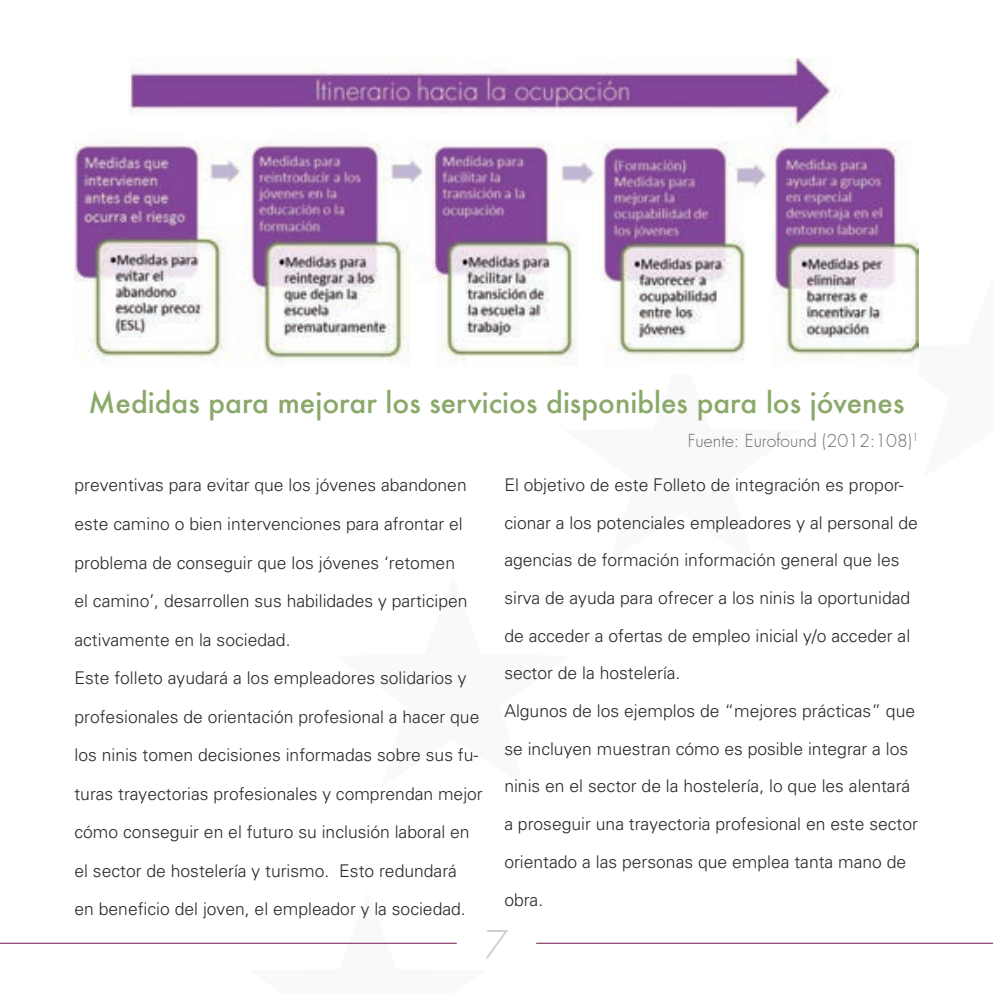
<style>
.page{position:relative;width:993px;height:993px;background:#fff}
.page>*{position:absolute;margin:0;border:0;box-sizing:border-box;transform-origin:0 0}
.t1{font:300 38.5px "Futura";color:#d0cdca}
.t2{font:500 28px "Futura";color:#8aa969}
.t3{font:300 17.5px/37.6px "Univers";color:#2d272a}
.t4{font:300 17.5px "Futura";color:#6c6d70}
</style>
<div class="page">
<svg style="left:250px;top:942px;width:207px;height:2px"></svg>
<hr style="left:0;top:942px;width:456px;height:1px;background:#954d79">
<hr style="left:536px;top:942px;width:456px;height:1px;background:#954d79">
<img style="left:74px;top:58px;width:844px;height:307px">
<h2 class="t2" style="left:88px;top:383px;width:817px">Medidas para mejorar los servicios disponibles para los jóvenes</h2>
<p class="t3" style="left:74px;top:466px;width:393px">preventivas para evitar que los jóvenes abandonen</p>
<p class="t3" style="left:74px;top:504px;width:390px">este camino o bien intervenciones para afrontar el</p>
<p class="t3" style="left:74px;top:543px;width:382px">problema de conseguir que los jóvenes ‘retomen</p>
<p class="t3" style="left:74px;top:581px;width:394px">el camino’, desarrollen sus habilidades y participen</p>
<p class="t3" style="left:74px;top:620px;width:217px">activamente en la sociedad.</p>
<p class="t3" style="left:74px;top:658px;width:393px">Este folleto ayudará a los empleadores solidarios y</p>
<p class="t3" style="left:74px;top:697px;width:406px">profesionales de orientación profesional a hacer que</p>
<p class="t3" style="left:74px;top:735px;width:405px">los ninis tomen decisiones informadas sobre sus fu-</p>
<p class="t3" style="left:74px;top:774px;width:409px">turas trayectorias profesionales y comprendan mejor</p>
<p class="t3" style="left:74px;top:812px;width:396px">cómo conseguir en el futuro su inclusión laboral en</p>
<p class="t3" style="left:74px;top:851px;width:384px">el sector de hostelería y turismo. Esto redundará</p>
<p class="t3" style="left:74px;top:889px;width:393px">en beneficio del joven, el empleador y la sociedad.</p>
<p class="t4" style="left:687px;top:429px;width:232px">Fuente: eurofound (2012:108)<sup>1</sup></p>
<p class="t3" style="left:504px;top:465px;width:415px">El objetivo de este Folleto de integración es propor&shy;cionar a los potenciales empleadores y al personal de agencias de formación información general que les sirva de ayuda para ofrecer a los ninis la oportunidad de acceder a ofertas de empleo inicial y/o acceder al sector de la hostelería.<br>Algunos de los ejemplos de “mejores prácticas” que se incluyen muestran cómo es posible integrar a los ninis en el sector de la hostelería, lo que les alentará a proseguir una trayectoria profesional en este sector orientado a las personas que emplea tanta mano de</p>
<p class="t3" style="left:504px;top:880px;width:40px">obra.</p>
<h1 class="t1" style="left:484px;top:920px;width:25px">7</h1>
</div>
